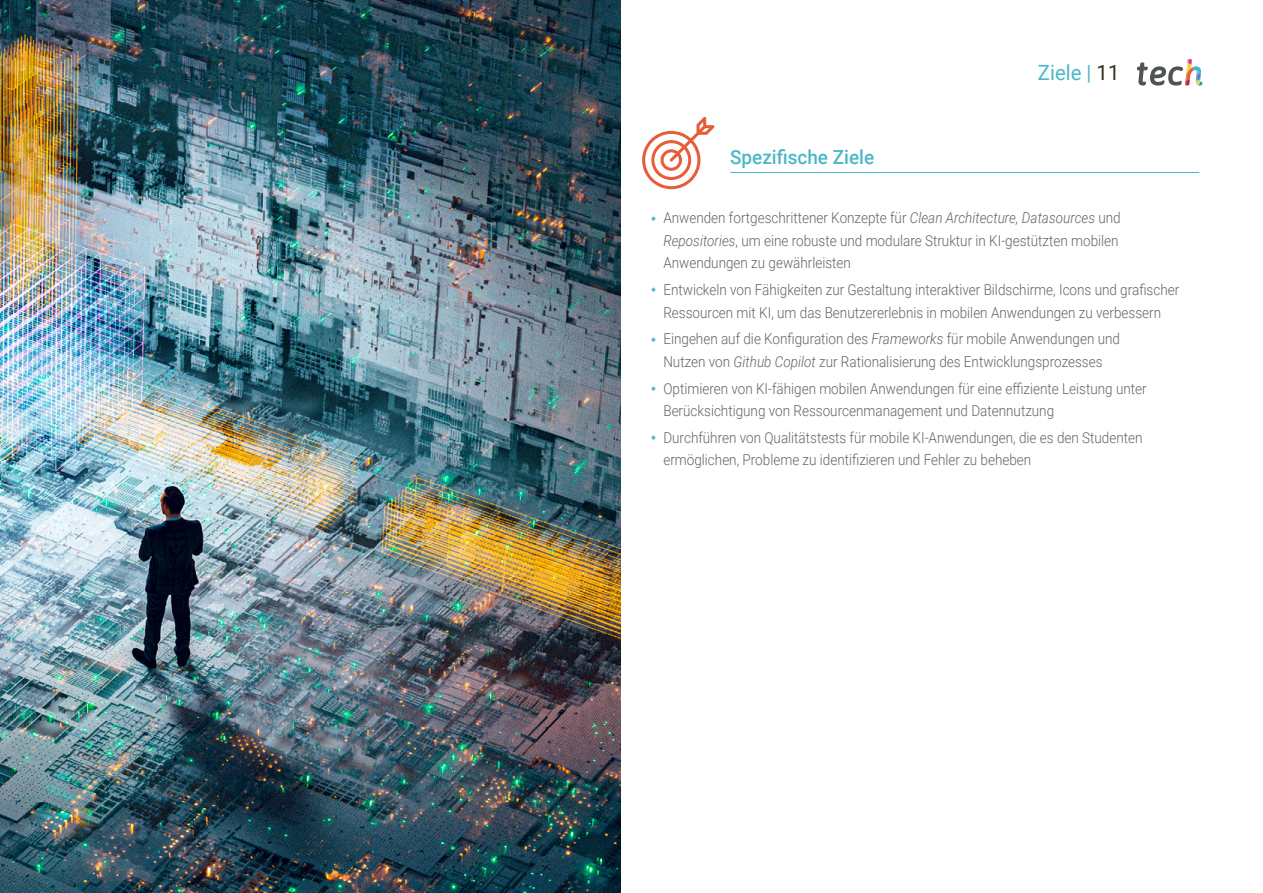
<style>
.page{position:relative;width:1263px;height:893px;background:#fff}
.page>*{position:absolute;margin:0;border:0;box-sizing:border-box;transform-origin:0 0}
.t1{font:21px "Roboto";color:#4db7c5}
.t2{font:500 19.5px "Roboto";color:#4db7c5}
.t3{font:300 15px/22.5px "Roboto";color:#61646a;scale:.9 1}
.s1{color:#312e20}
.s2{font-style:italic}
</style>
<div class="page">
<hr style="left:730px;top:172px;width:469px;height:1px;background:#4db7c5">
<svg style="left:642px;top:117px;width:72px;height:72px"></svg>
<img style="left:0;top:0;width:621px;height:893px">
<svg style="left:1137px;top:59px;width:65px;height:27px"></svg>
<h2 class="t2" style="left:730px;top:143px;width:145px">Spezifische Ziele</h2>
<h1 class="t1" style="left:1038px;top:57px;width:83px">Ziele | <span class="s1">11</span></h1>
<p class="t3" style="left:663px;top:206px;width:510px">Anwenden fortgeschrittener Konzepte für <span class="s2">Clean Architecture, Datasources</span> und<br><span class="s2">Repositories</span>, um eine robuste und modulare Struktur in KI-gestützten mobilen<br>Anwendungen zu gewährleisten</p>
<p class="t3" style="left:663px;top:278px;width:575px">Entwickeln von Fähigkeiten zur Gestaltung interaktiver Bildschirme, Icons und grafischer<br>Ressourcen mit KI, um das Benutzererlebnis in mobilen Anwendungen zu verbessern</p>
<p class="t3" style="left:663px;top:327px;width:509px">Eingehen auf die Konfiguration des <span class="s2">Frameworks</span> für mobile Anwendungen und<br>Nutzen von <span class="s2">Github Copilot</span> zur Rationalisierung des Entwicklungsprozesses</p>
<p class="t3" style="left:663px;top:376px;width:538px">Optimieren von KI-fähigen mobilen Anwendungen für eine effiziente Leistung unter<br>Berücksichtigung von Ressourcenmanagement und Datennutzung</p>
<p class="t3" style="left:663px;top:426px;width:534px">Durchführen von Qualitätstests für mobile KI-Anwendungen, die es den Studenten ermöglichen, Probleme zu identifizieren und Fehler zu beheben</p>
</div>
